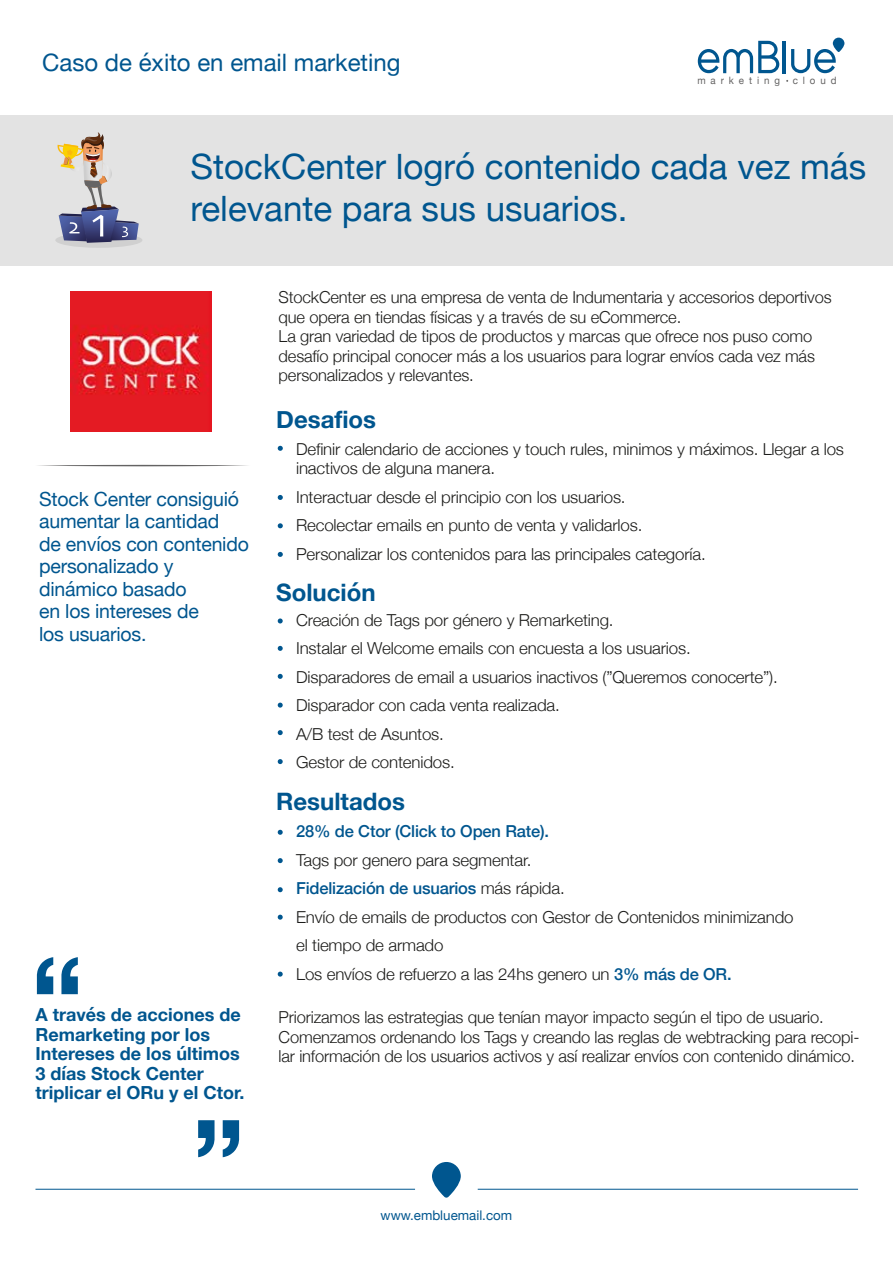
<style>
.page{position:relative;width:893px;height:1263px;background:#fff}
.page>*{position:absolute;margin:0;border:0;box-sizing:border-box;transform-origin:0 0}
.t1{font:34.95px/42px "Helvetica Neue";color:#00568f}
.t2{font:24px "Helvetica Neue";color:#00568f}
.t3{font:700 24px "Helvetica Neue";color:#00568f}
.t4{font:19.5px/22.5px "Helvetica Neue";letter-spacing:-.01em;color:#00568f}
.t5{font:700 18px/19.5px "Helvetica Neue";color:#00568f}
.t6{font:300 16.5px/28.5px "Helvetica Neue";letter-spacing:-.01em;color:#1d1d1b}
.t7{font:500 16.5px "Helvetica Neue";letter-spacing:-.01em;color:#00568f}
.t8{font:13.35px "Helvetica Neue";color:#00568f}
.t9{font:10.2px "Helvetica Neue";letter-spacing:.505em;color:#646363;scale:.96 1}
.s1{font-weight:500;color:#00568f}
</style>
<div class="page">
<svg style="left:432px;top:1162px;width:29px;height:35px"></svg>
<hr style="left:478px;top:1189px;width:380px;height:1px;background:#00568f">
<hr style="left:36px;top:1189px;width:379px;height:1px;background:#00568f">
<div style="left:0;top:115px;width:893px;height:151px;background:#e3e3e3"></div>
<svg style="left:278px;top:446px;width:5px;height:5px"></svg>
<svg style="left:278px;top:523px;width:5px;height:5px"></svg>
<svg style="left:278px;top:495px;width:5px;height:5px"></svg>
<svg style="left:278px;top:552px;width:5px;height:5px"></svg>
<svg style="left:278px;top:830px;width:5px;height:5px"></svg>
<svg style="left:278px;top:858px;width:5px;height:5px"></svg>
<svg style="left:278px;top:887px;width:5px;height:5px"></svg>
<svg style="left:278px;top:915px;width:5px;height:5px"></svg>
<svg style="left:278px;top:971px;width:5px;height:6px"></svg>
<svg style="left:278px;top:618px;width:5px;height:5px"></svg>
<svg style="left:278px;top:646px;width:5px;height:5px"></svg>
<svg style="left:278px;top:674px;width:5px;height:5px"></svg>
<svg style="left:278px;top:703px;width:5px;height:5px"></svg>
<svg style="left:278px;top:730px;width:5px;height:5px"></svg>
<svg style="left:278px;top:759px;width:5px;height:5px"></svg>
<div style="left:55px;top:232px;width:87px;height:16px;background:#d0d0d0;border-radius:50%"></div>
<svg style="left:57px;top:132px;width:82px;height:111px"></svg>
<svg style="left:698px;top:41px;width:81px;height:32px"></svg>
<hr style="left:783px;top:41px;width:3px;height:32px;background:#00568f">
<svg style="left:791px;top:38px;width:53px;height:35px"></svg>
<svg style="left:38px;top:465px;width:210px;height:1px"></svg>
<svg style="left:198px;top:1120px;width:41px;height:37px"></svg>
<svg style="left:37px;top:957px;width:41px;height:37px"></svg>
<img style="left:70px;top:291px;width:141px;height:141px">
<h2 class="t2" style="left:42px;top:45px;width:360px">Caso de éxito en email marketing</h2>
<p class="t9" style="left:697px;top:73px;width:147px">marketing cloud</p>
<h1 class="t1" style="left:190px;top:147px;width:677px">StockCenter logró contenido cada vez más relevante para sus usuarios.</h1>
<p class="t6" style="left:279px;top:286px;width:554px;line-height:19.5px">StockCenter es una empresa de venta de Indumentaria y accesorios deportivos que opera en tiendas físicas y a través de su eCommerce.<br>La gran variedad de tipos de productos y marcas que ofrece nos puso como desafío principal conocer más a los usuarios para lograr envíos cada vez más personalizados y relevantes.</p>
<p class="t4" style="left:39px;top:489px;width:211px">Stock Center consiguió aumentar la cantidad<br>de envíos con contenido personalizado y dinámico basado<br>en los intereses de<br>los usuarios.</p>
<p class="t5" style="left:35px;top:1005px;width:210px">A través de acciones de<br>Remarketing por los<br>Intereses de los últimos<br>3 días Stock Center triplicar el ORu y el Ctor.</p>
<h2 class="t3" style="left:276px;top:400px;width:101px">Desafios</h2>
<p class="t6" style="left:296px;top:438px;width:549px;line-height:19.8px">Definir calendario de acciones y touch rules, minimos y máximos. Llegar a los inactivos de alguna manera.</p>
<p class="t6" style="left:296px;top:481px;width:411px">Interactuar desde el principio con los usuarios.<br>Recolectar emails en punto de venta y validarlos.<br>Personalizar los contenidos para las principales categoría.</p>
<h2 class="t3" style="left:276px;top:574px;width:101px">Solución</h2>
<p class="t6" style="left:296px;top:604px;width:483px">Creación de Tags por género y Remarketing.<br>Instalar el Welcome emails con encuesta a los usuarios.<br>Disparadores de email a usuarios inactivos (”Queremos conocerte”).<br>Disparador con cada venta realizada.<br>A/B test de Asuntos.<br>Gestor de contenidos.</p>
<h2 class="t3" style="left:276px;top:782px;width:130px">Resultados</h2>
<p class="t7" style="left:296px;top:818px;width:255px">28% de Ctor (Click to Open Rate).</p>
<p class="t6" style="left:296px;top:844px;width:499px">Tags por genero para segmentar.<br><span class="s1">Fidelización de usuarios</span> más rápida.<br>Envío de emails de productos con Gestor de Contenidos minimizando el tiempo de armado<br>Los envíos de refuerzo a las 24hs genero un <span class="s1">3% más de OR.</span></p>
<p class="t6" style="left:279px;top:1006px;width:582px;line-height:19.5px">Priorizamos las estrategias que tenían mayor impacto según el tipo de usuario.<br>Comenzamos ordenando los Tags y creando las reglas de webtracking para recopi&shy;lar información de los usuarios activos y así realizar envíos con contenido dinámico.</p>
<p class="t8" style="left:381px;top:1205px;width:133px">www.embluemail.com</p>
</div>
